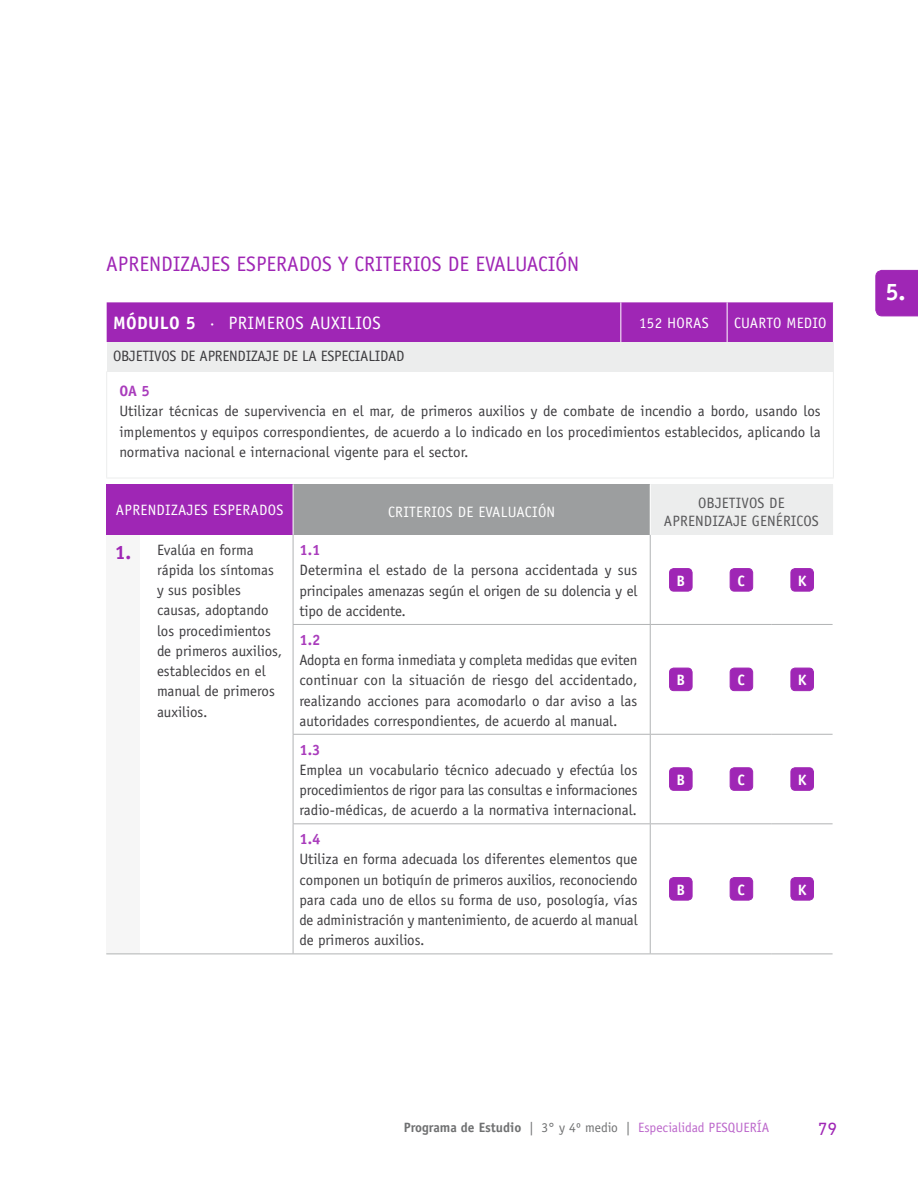
<style>
.page{position:relative;width:918px;height:1188px;background:#fff}
.page>*{position:absolute;margin:0;border:0;box-sizing:border-box;transform-origin:0 0}
.t1{font:700 24px "Officina Sans";color:#fff}
.t2{font:21px "Officina Sans";color:#9f26b5}
.t3{font:18px "Officina Sans";letter-spacing:.02em;color:#fff}
.t4{font:18px "DIN Next LT Pro";color:#9f26b5}
.t5{font:15px/20.2px "Officina Sans";letter-spacing:-.005em;color:#3e3d40;text-align:justify}
.t6{font:15px "Officina Sans";letter-spacing:.02em;color:#fff}
.t7{font:15px/18px "Officina Sans";letter-spacing:.01em;color:#58585a}
.t8{font:700 15px "Officina Sans";color:#a93cbc}
.t9{font:700 15px "Officina Sans";color:#fff}
.t10{font:13.5px "Officina Sans";color:#bc67cb}
.s1{font-weight:700}
.s2{font-weight:700;font-size:19.5px;color:#9f26b5}
.s3{font-weight:700;color:#707172}
.s4{color:#707172}
</style>
<div class="page">
<div style="left:107px;top:302px;width:726px;height:40px;background:#9f26b5"></div>
<div style="left:107px;top:342px;width:726px;height:29px;background:#eceded"></div>
<hr style="left:106px;top:371px;width:1px;height:107px;background:#eceded">
<hr style="left:833px;top:371px;width:1px;height:107px;background:#eceded">
<hr style="left:106px;top:478px;width:515px;height:1px;background:#eceded">
<hr style="left:621px;top:478px;width:106px;height:1px;background:#eceded">
<hr style="left:727px;top:478px;width:107px;height:1px;background:#eceded">
<hr style="left:727px;top:302px;width:1px;height:40px;background:#fff">
<hr style="left:620px;top:302px;width:1px;height:40px;background:#fff">
<div style="left:106px;top:484px;width:187px;height:51px;background:#9f26b5"></div>
<div style="left:293px;top:484px;width:357px;height:51px;background:#9c9e9f"></div>
<div style="left:650px;top:484px;width:183px;height:51px;background:#eceded"></div>
<div style="left:106px;top:535px;width:34px;height:419px;background:#f6f6f6"></div>
<hr style="left:650px;top:484px;width:1px;height:51px;background:#fff">
<hr style="left:293px;top:484px;width:1px;height:51px;background:#fff">
<hr style="left:650px;top:625px;width:1px;height:109px;background:#b1b3b4">
<hr style="left:650px;top:735px;width:1px;height:88px;background:#b1b3b4">
<hr style="left:650px;top:824px;width:1px;height:130px;background:#b1b3b4">
<hr style="left:772px;top:624px;width:61px;height:1px;background:#b1b3b4">
<hr style="left:293px;top:624px;width:357px;height:1px;background:#b1b3b4">
<hr style="left:650px;top:624px;width:61px;height:1px;background:#b1b3b4">
<hr style="left:711px;top:624px;width:61px;height:1px;background:#b1b3b4">
<hr style="left:293px;top:734px;width:357px;height:1px;background:#b1b3b4">
<hr style="left:293px;top:823px;width:357px;height:1px;background:#b1b3b4">
<hr style="left:772px;top:734px;width:61px;height:1px;background:#b1b3b4">
<hr style="left:772px;top:823px;width:61px;height:1px;background:#b1b3b4">
<hr style="left:772px;top:954px;width:61px;height:1px;background:#b1b3b4">
<hr style="left:293px;top:535px;width:1px;height:89px;background:#b1b3b4">
<hr style="left:293px;top:625px;width:1px;height:109px;background:#b1b3b4">
<hr style="left:293px;top:735px;width:1px;height:88px;background:#b1b3b4">
<hr style="left:293px;top:824px;width:1px;height:130px;background:#b1b3b4">
<hr style="left:650px;top:734px;width:61px;height:1px;background:#b1b3b4">
<hr style="left:711px;top:734px;width:61px;height:1px;background:#b1b3b4">
<hr style="left:650px;top:823px;width:61px;height:1px;background:#b1b3b4">
<hr style="left:711px;top:823px;width:61px;height:1px;background:#b1b3b4">
<hr style="left:650px;top:954px;width:61px;height:1px;background:#b1b3b4">
<hr style="left:711px;top:954px;width:61px;height:1px;background:#b1b3b4">
<hr style="left:106px;top:954px;width:34px;height:1px;background:#b1b3b4">
<hr style="left:140px;top:954px;width:153px;height:1px;background:#b1b3b4">
<hr style="left:293px;top:954px;width:357px;height:1px;background:#b1b3b4">
<hr style="left:650px;top:535px;width:1px;height:89px;background:#b1b3b4">
<div style="left:670px;top:569px;width:22px;height:22px;background:#9f26b5;border-radius:4px"></div>
<div style="left:669px;top:568px;width:23px;height:23px;border:1px solid #9f26b5;border-radius:4px"></div>
<div style="left:730px;top:569px;width:23px;height:22px;background:#9f26b5;border-radius:4px"></div>
<div style="left:730px;top:568px;width:23px;height:23px;border:1px solid #9f26b5;border-radius:4px"></div>
<div style="left:791px;top:569px;width:22px;height:22px;background:#9f26b5;border-radius:4px"></div>
<div style="left:791px;top:568px;width:23px;height:23px;border:1px solid #9f26b5;border-radius:4px"></div>
<div style="left:670px;top:668px;width:22px;height:23px;background:#9f26b5;border-radius:4px"></div>
<div style="left:669px;top:668px;width:23px;height:23px;border:1px solid #9f26b5;border-radius:4px"></div>
<div style="left:730px;top:668px;width:23px;height:23px;background:#9f26b5;border-radius:4px"></div>
<div style="left:730px;top:668px;width:23px;height:23px;border:1px solid #9f26b5;border-radius:4px"></div>
<div style="left:791px;top:668px;width:22px;height:23px;background:#9f26b5;border-radius:4px"></div>
<div style="left:791px;top:668px;width:23px;height:23px;border:1px solid #9f26b5;border-radius:4px"></div>
<div style="left:670px;top:768px;width:22px;height:22px;background:#9f26b5;border-radius:4px"></div>
<div style="left:669px;top:768px;width:23px;height:23px;border:1px solid #9f26b5;border-radius:4px"></div>
<div style="left:730px;top:768px;width:23px;height:22px;background:#9f26b5;border-radius:4px"></div>
<div style="left:730px;top:768px;width:23px;height:23px;border:1px solid #9f26b5;border-radius:4px"></div>
<div style="left:791px;top:768px;width:22px;height:22px;background:#9f26b5;border-radius:4px"></div>
<div style="left:791px;top:768px;width:23px;height:23px;border:1px solid #9f26b5;border-radius:4px"></div>
<div style="left:670px;top:878px;width:22px;height:22px;background:#9f26b5;border-radius:4px"></div>
<div style="left:669px;top:877px;width:23px;height:23px;border:1px solid #9f26b5;border-radius:4px"></div>
<div style="left:730px;top:878px;width:23px;height:22px;background:#9f26b5;border-radius:4px"></div>
<div style="left:730px;top:877px;width:23px;height:23px;border:1px solid #9f26b5;border-radius:4px"></div>
<div style="left:791px;top:878px;width:22px;height:22px;background:#9f26b5;border-radius:4px"></div>
<div style="left:791px;top:877px;width:23px;height:23px;border:1px solid #9f26b5;border-radius:4px"></div>
<div style="left:875px;top:270px;width:43px;height:46px;background:#9f26b5"></div>
<h2 class="t2" style="left:106px;top:251px;width:400px">APRENDIZAJES ESPERADOS Y CRITERIOS DE EVALUA</h2>
<h2 class="t2" style="left:538px;top:251px;width:43px">CIÓN</h2>
<p class="t3" style="left:113px;top:313px;width:269px"><span class="s1">MóDULO 5</span> · PRIMEROS AUXILIOS</p>
<p class="t6" style="left:639px;top:314px;width:71px">152 HORAS</p>
<p class="t6" style="left:734px;top:314px;width:94px">CUARTO MEDIO</p>
<p class="t5" style="left:113px;top:346px;width:9px">objet</p>
<p class="t5" style="left:149px;top:346px;width:14px">ivos</p>
<p class="t5" style="left:181px;top:346px;width:148px">de Aprendizaje de la espec</p>
<p class="t5" style="left:355px;top:346px;width:49px">ialidad</p>
<p class="t8" style="left:119px;top:382px;width:32px">OA 5</p>
<p class="t5" style="left:119px;top:401px;width:703px">Utilizar técnicas de supervivencia en el mar, de primeros auxilios y de combate de incendio a bordo, usando los implementos y equipos correspondientes, de acuerdo a lo indicado en los procedimientos establecidos, aplicando la normativa nacional e internacional vigente para el sector.</p>
<p class="t6" style="left:116px;top:501px;width:79px">Ap rendizajes</p>
<p class="t6" style="left:213px;top:501px;width:55px">Espe rados</p>
<p class="t6" style="left:388px;top:504px;width:159px">Crite rios de Evaluación</p>
<p class="t7" style="left:698px;top:494px;width:17px">Objet</p>
<p class="t7" style="left:736px;top:494px;width:15px">ivos</p>
<p class="t7" style="left:664px;top:494px;width:141px;text-indent:105px">de<br>Ap rendizaje Gené ricos</p>
<p class="t5" style="left:157px;top:539px;width:127px;text-align:left;text-indent:-42px"><span class="s2">1.</span> Evalúa en forma rápida los síntomas y sus posibles causas, adoptando los procedimientos de primeros auxilios, establecidos en el manual de primeros auxilios.</p>
<p class="t8" style="left:299px;top:541px;width:23px">1.1</p>
<p class="t5" style="left:299px;top:560px;width:340px">Determina el estado de la persona accidentada y sus principales amenazas según el origen de su dolencia y el tipo de accidente.</p>
<p class="t9" style="left:677px;top:571px;width:10px">B</p>
<p class="t9" style="left:738px;top:571px;width:9px">C</p>
<p class="t9" style="left:798px;top:571px;width:10px">K</p>
<p class="t8" style="left:299px;top:630px;width:23px">1.2</p>
<p class="t5" style="left:299px;top:650px;width:340px">Adopta en forma inmediata y completa medidas que eviten continuar con la situación de riesgo del accidentado, realizando acciones para acomodarlo o dar aviso a las autoridades correspondientes, de acuerdo al manual.</p>
<p class="t9" style="left:677px;top:671px;width:10px">B</p>
<p class="t9" style="left:738px;top:671px;width:9px">C</p>
<p class="t9" style="left:798px;top:671px;width:10px">K</p>
<p class="t8" style="left:299px;top:740px;width:23px">1.3</p>
<p class="t5" style="left:299px;top:760px;width:340px">Emplea un vocabulario técnico adecuado y efectúa los procedimientos de rigor para las consultas e informaciones radio-médicas, de acuerdo a la normativa internacional.</p>
<p class="t9" style="left:677px;top:770px;width:10px">B</p>
<p class="t9" style="left:738px;top:770px;width:9px">C</p>
<p class="t9" style="left:798px;top:770px;width:10px">K</p>
<p class="t8" style="left:299px;top:830px;width:23px">1.4</p>
<p class="t5" style="left:299px;top:849px;width:340px">Utiliza en forma adecuada los diferentes elementos que componen un botiquín de primeros auxilios, reconociendo para cada uno de ellos su forma de uso, posología, vías de administración y mantenimiento, de acuerdo al manual de primeros auxilios.</p>
<p class="t9" style="left:677px;top:880px;width:10px">B</p>
<p class="t9" style="left:738px;top:880px;width:9px">C</p>
<p class="t9" style="left:798px;top:880px;width:10px">K</p>
<h1 class="t1" style="left:885px;top:277px;width:21px">5.</h1>
<p class="t10" style="left:404px;top:1120px;width:367px"><span class="s3">Programa de Estudio</span> <span class="s4">| 3° y 4º medio |</span> Especialidad PESQUERÍA</p>
<p class="t4" style="left:818px;top:1118px;width:21px">79</p>
</div>
